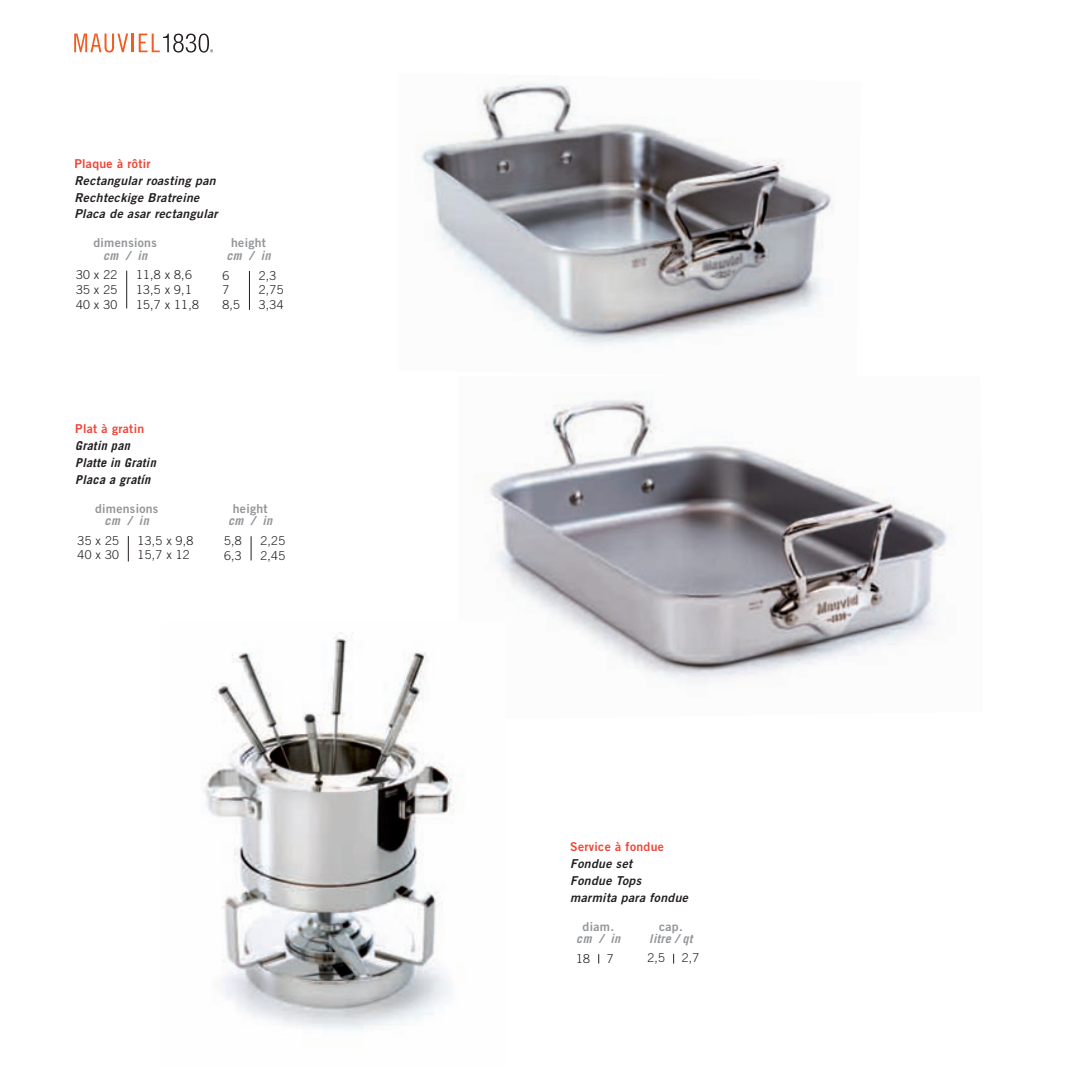
<style>
.page{position:relative;width:1092px;height:1092px;background:#fff}
.page>*{position:absolute;margin:0;border:0;box-sizing:border-box;transform-origin:0 0}
.t1{font:300 12.25px/14.7px "Trade Gothic";letter-spacing:.025em;color:#231f20}
.t2{font:italic 12.25px/17px "Trade Gothic Bold Two";letter-spacing:.03em;color:#231f20}
.t3{font:12.25px "Trade Gothic Bold Two";letter-spacing:.025em;color:#939598}
.t4{font:12.25px "Trade Gothic Bold Two";letter-spacing:.025em;color:#ef4637}
.t5{font:italic 700 12.25px/17px "Trade Gothic";letter-spacing:.025em;color:#231f20}
.t6{font:italic 700 12.25px "Trade Gothic";letter-spacing:.025em;color:#939598}
</style>
<div class="page">
<img style="left:485px;top:400px;width:469px;height:282px">
<svg style="left:74px;top:34px;width:139px;height:19px"></svg>
<img style="left:204px;top:622px;width:301px;height:408px">
<img style="left:421px;top:82px;width:413px;height:264px">
<hr style="left:126px;top:271px;width:1px;height:37px;background:#231f20">
<hr style="left:249px;top:271px;width:1px;height:39px;background:#231f20">
<svg style="left:128px;top:536px;width:1px;height:25px"></svg>
<svg style="left:251px;top:536px;width:1px;height:24px"></svg>
<p class="t4" style="left:74px;top:159px;width:77px">Plaque à rôtir</p>
<p class="t2" style="left:74px;top:173px;width:145px">Rectangular roasting pan<br>Rechteckige Bratreine<br>Placa de asar rectangular</p>
<p class="t3" style="left:93px;top:238px;width:65px">dimensions</p>
<p class="t6" style="left:103px;top:251px;width:46px">cm / in</p>
<p class="t1" style="left:76px;top:268px;width:43px;text-align:justify">30 x 22<br>35 x 25<br>40 x 30</p>
<p class="t1" style="left:136px;top:268px;width:64px">11,8 x 8,6<br>13,5 x 9,1<br>15,7 x 11,8</p>
<p class="t3" style="left:231px;top:238px;width:36px">height</p>
<p class="t6" style="left:226px;top:251px;width:46px">cm / in</p>
<p class="t1" style="left:222px;top:269px;width:19px">6<br>7<br>8,5</p>
<p class="t1" style="left:259px;top:269px;width:26px">2,3<br>2,75<br>3,34</p>
<p class="t4" style="left:75px;top:424px;width:70px">Plat à gratin</p>
<p class="t5" style="left:75px;top:438px;width:82px">Gratin pan<br>Platte in Gratin<br>Placa a gratín</p>
<p class="t3" style="left:95px;top:504px;width:65px">dimensions</p>
<p class="t6" style="left:105px;top:516px;width:46px">cm / in</p>
<p class="t1" style="left:78px;top:534px;width:43px">35 x 25<br>40 x 30</p>
<p class="t1" style="left:138px;top:534px;width:57px">13,5 x 9,8<br>15,7 x 12</p>
<p class="t3" style="left:233px;top:504px;width:36px">height</p>
<p class="t6" style="left:228px;top:516px;width:46px">cm / in</p>
<p class="t1" style="left:224px;top:534px;width:19px">5,8<br>6,3</p>
<p class="t1" style="left:260px;top:534px;width:26px">2,25<br>2,45</p>
<p class="t4" style="left:570px;top:842px;width:95px">Service à fondue</p>
<p class="t2" style="left:570px;top:856px;width:119px">Fondue set<br>Fondue Tops marmita para fondue</p>
<p class="t3" style="left:582px;top:922px;width:33px">diam.</p>
<p class="t6" style="left:576px;top:934px;width:46px">cm / in</p>
<p class="t1" style="left:576px;top:952px;width:15px">18</p>
<p class="t1" style="left:607px;top:952px;width:8px">7</p>
<p class="t3" style="left:659px;top:922px;width:25px">cap.</p>
<p class="t6" style="left:649px;top:934px;width:45px">litre / qt</p>
<p class="t1" style="left:647px;top:951px;width:19px">2,5</p>
<p class="t1" style="left:681px;top:951px;width:19px">2,7</p>
</div>
